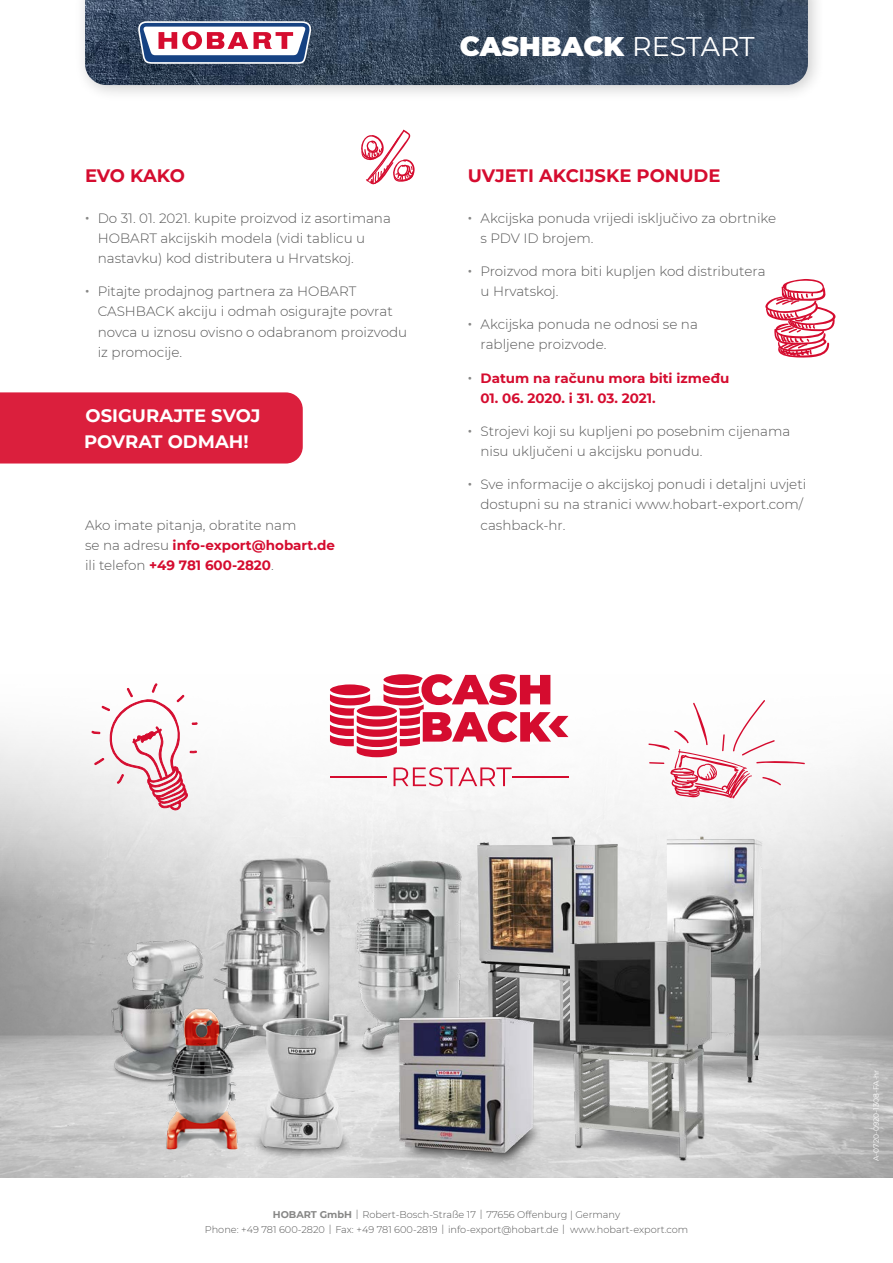
<style>
.page{position:relative;width:893px;height:1263px;background:#fff}
.page>*{position:absolute;margin:0;border:0;box-sizing:border-box;transform-origin:0 0}
.t1{font:900 27px "Montserrat";color:#fff}
.t2{font:700 18px "Montserrat";color:#d50c2f}
.t3{font:700 18px/25.5px "Montserrat";color:#fff}
.t4{font:300 13.5px/20.2px "Montserrat";color:#565656}
.t5{font:700 13.5px/20.2px "Montserrat";color:#d50c2f}
.t6{font:300 9.75px/14.7px "Montserrat";color:#565656;text-align:center}
.t7{font:7.5px "Montserrat";color:#fff}
.s1{font-weight:700;color:#878786}
.s2{font-weight:400}
.s3{color:#878786}
.s4{font-weight:300;color:#565656}
</style>
<div class="page">
<img style="left:0;top:715px;width:893px;height:463px">
<div style="left:74px;top:0;width:751px;height:102px;background:#000;opacity:.2"></div>
<img style="left:85px;top:0;width:723px;height:85px">
<svg style="left:138px;top:21px;width:173px;height:43px"></svg>
<svg style="left:648px;top:700px;width:157px;height:99px"></svg>
<hr style="left:330px;top:776px;width:57px;height:2px;background:#d50c2f">
<hr style="left:512px;top:776px;width:56px;height:2px;background:#d50c2f">
<svg style="left:394px;top:767px;width:118px;height:19px"></svg>
<svg style="left:330px;top:674px;width:238px;height:83px"></svg>
<svg style="left:91px;top:683px;width:107px;height:129px"></svg>
<div style="left:0;top:392px;width:303px;height:71px;background:#db1f3d"></div>
<svg style="left:361px;top:129px;width:54px;height:56px"></svg>
<svg style="left:765px;top:279px;width:71px;height:79px"></svg>
<img style="left:477px;top:836px;width:134px;height:172px">
<img style="left:667px;top:836px;width:95px;height:246px">
<img style="left:178px;top:857px;width:178px;height:232px">
<img style="left:210px;top:859px;width:131px;height:211px">
<img style="left:107px;top:922px;width:101px;height:168px">
<img style="left:341px;top:853px;width:151px;height:232px">
<img style="left:145px;top:1001px;width:110px;height:161px">
<img style="left:570px;top:922px;width:157px;height:245px">
<div style="left:251px;top:1123px;width:102px;height:38px;background:#000;opacity:.75"></div>
<svg style="left:260px;top:1149px;width:84px;height:2px"></svg>
<img style="left:260px;top:1018px;width:86px;height:131px">
<div style="left:400px;top:1117px;width:145px;height:49px;background:#c8c8c8"></div>
<img style="left:356px;top:1008px;width:214px;height:155px">
<h2 class="t2" style="left:85px;top:163px;width:101px">EVO KAKO</h2>
<p class="t4" style="left:98px;top:207px;width:295px;text-indent:-13px"><span class="s1">∙</span> Do 31. 01. 2021. kupite proizvod iz asortimana<br>HOBART akcijskih modela (vidi tablicu u nastavku) kod distributera u Hrvatskoj.</p>
<p class="t4" style="left:98px;top:281px;width:311px;text-indent:-13px"><span class="s1">∙</span> Pitajte prodajnog partnera za HOBART CASHBACK akciju i odmah osigurajte povrat novca u iznosu ovisno o odabranom proizvodu iz promocije.</p>
<h2 class="t3" style="left:84px;top:402px;width:178px">OSIGURAJTE SVOJ<br>POVRAT ODMAH!</h2>
<h1 class="t1" style="left:460px;top:26px;width:296px">CASHBACK <span class="s2">RESTART</span></h1>
<h2 class="t2" style="left:468px;top:163px;width:254px">UVJETI AKCIJSKE PONUDE</h2>
<p class="t4" style="left:480px;top:207px;width:297px;text-indent:-13px"><span class="s1">∙</span> Akcijska ponuda vrijedi isključivo za obrtnike s PDV ID brojem.</p>
<p class="t4" style="left:480px;top:261px;width:286px;text-indent:-13px"><span class="s1">∙</span> Proizvod mora biti kupljen kod distributera u Hrvatskoj.</p>
<p class="t4" style="left:480px;top:314px;width:219px;text-indent:-13px"><span class="s1">∙</span> Akcijska ponuda ne odnosi se na rabljene proizvode.</p>
<p class="t5" style="left:468px;top:367px;width:263px"><span class="s3">∙</span> Datum na računu mora biti između</p>
<p class="t5" style="left:480px;top:387px;width:177px">01. 06. 2020. i 31. 03. 2021.</p>
<p class="t4" style="left:480px;top:420px;width:311px;text-indent:-13px"><span class="s1">∙</span> Strojevi koji su kupljeni po posebnim cijenama nisu uključeni u akcijsku ponudu.</p>
<p class="t4" style="left:468px;top:474px;width:340px;text-align:right"><span class="s1">∙</span> Sve informacije o akcijskoj ponudi i detaljni uvjeti dostupni su na stranici www.hobart-export.com/</p>
<p class="t4" style="left:85px;top:514px;width:213px">Ako imate pitanja, obratite nam</p>
<p class="t4" style="left:480px;top:514px;width:87px">cashback-hr.</p>
<p class="t5" style="left:85px;top:534px;width:251px"><span class="s4">se na adresu</span> info-export@hobart.de <span class="s4">ili telefon</span> +49 781 600-2820<span class="s4">.</span></p>
<p class="t6" style="left:205px;top:1207px;width:485px"><span class="s1">HOBART GmbH</span> | Robert-Bosch-Straße 17 | 77656 Offenburg | Germany<br>Phone: +49 781 600-2820 | Fax: +49 781 600-2819 | info-export@hobart.de | www.hobart-export.com</p>
<p class="t7" style="left:871px;top:1161px;width:93px;rotate:-90deg">A-0720-0920-1308-FA-hr</p>
</div>
